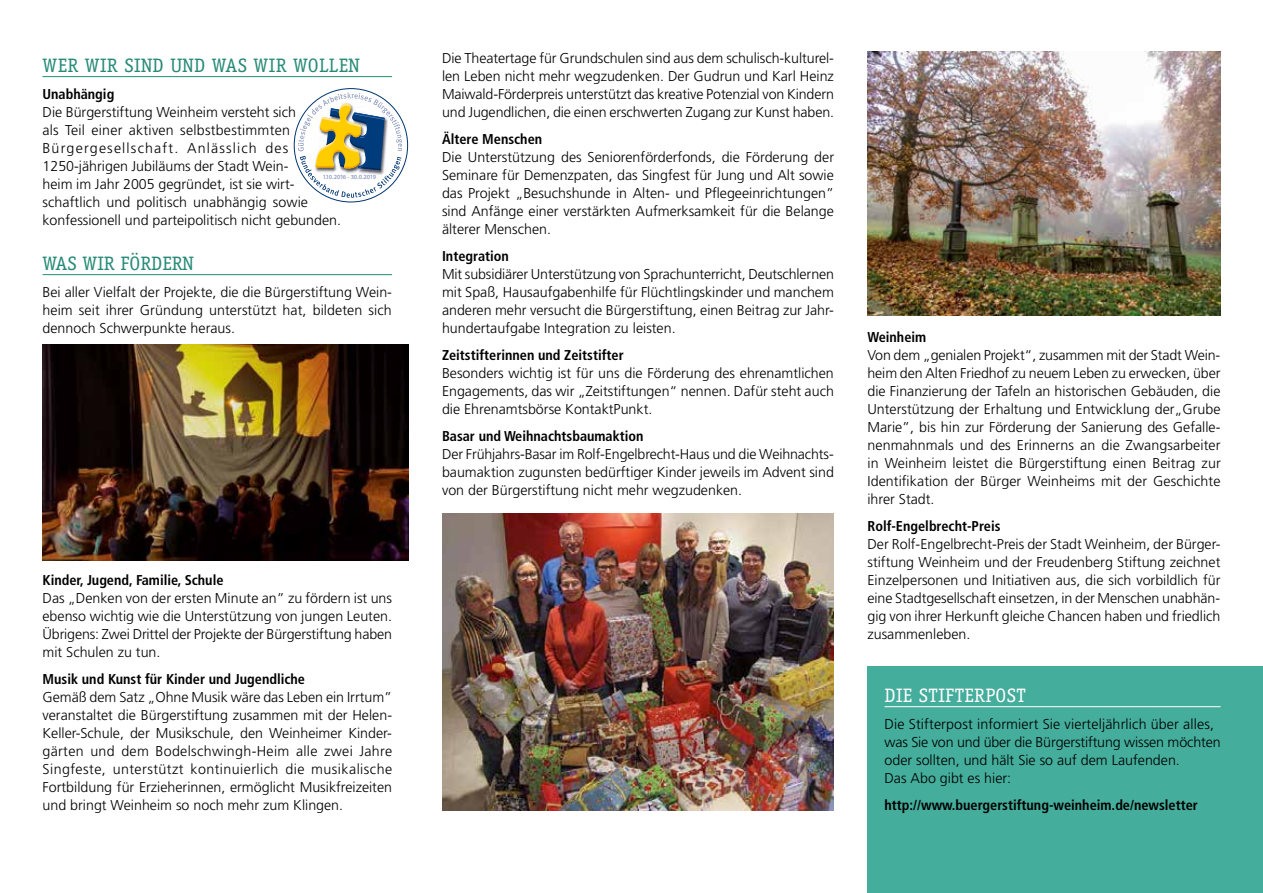
<style>
.page{position:relative;width:1263px;height:893px;background:#fff}
.page>*{position:absolute;margin:0;border:0;box-sizing:border-box;transform-origin:0 0}
.t1{font:19.5px "Officina Serif";letter-spacing:.02em;color:#278a77}
.t2{font:19.5px "Officina Serif";letter-spacing:.02em;color:#fff}
.t3{font:19.5px "Officina Serif";color:#278a77}
.t4{font:300 14.25px/18px "Frutiger";color:#000;text-align:justify}
.t5{font:700 condensed 14.25px "Frutiger";color:#000}
.t6{font:600 6.3px "Myriad Pro";letter-spacing:-.05em;color:#929dc2}
</style>
<div class="page">
<hr style="left:43px;top:76px;width:349px;height:1px;background:#278a77">
<hr style="left:43px;top:274px;width:349px;height:1px;background:#278a77">
<div style="left:867px;top:666px;width:396px;height:227px;background:#44ad9b"></div>
<hr style="left:884px;top:706px;width:336px;height:1px;background:#fff">
<img style="left:867px;top:51px;width:353px;height:265px">
<img style="left:42px;top:344px;width:366px;height:217px">
<img style="left:442px;top:513px;width:391px;height:297px">
<svg style="left:294px;top:89px;width:114px;height:113px"></svg>
<svg style="left:298px;top:92px;width:104px;height:106px"></svg>
<h1 class="t1" style="left:43px;top:54px;width:319px">WER WIR SIND UND WAS WIR WOLLEN</h1>
<p class="t5" style="left:43px;top:86px;width:73px">Unabhängig</p>
<p class="t4" style="left:43px;top:103px;width:300px;text-align:left">Die Bürgerstiftung Weinheim versteht sich<br>als Teil einer aktiven selbstbestimmten Bürgergesellschaft. Anlässlich des 1250-jährigen Jubiläums der Stadt Wein-<br>heim im Jahr 2005 gegründet, ist sie wirt&shy;schaftlich und politisch unabhängig sowie konfessionell und parteipolitisch nicht gebunden.</p>
<h1 class="t3" style="left:43px;top:252px;width:153px">WAS WIR FÖRDERN</h1>
<p class="t4" style="left:43px;top:283px;width:351px">Bei aller Vielfalt der Projekte, die die Bürgerstiftung Wein&shy;heim seit ihrer Gründung unterstützt hat, bildeten sich dennoch Schwerpunkte heraus.</p>
<p class="t6" style="left:323px;top:173px;width:55px">1.10.2016 - 30.0.2019</p>
<p class="t5" style="left:43px;top:572px;width:182px">Kinder, Jugend, Familie, Schule</p>
<p class="t4" style="left:43px;top:589px;width:351px">Das „Denken von der ersten Minute an” zu fördern ist uns ebenso wichtig wie die Unterstützung von jungen Leuten.<br>Übrigens: Zwei Drittel der Projekte der Bürgerstiftung haben mit Schulen zu tun.</p>
<p class="t5" style="left:43px;top:671px;width:264px">Musik und Kunst für Kinder und Jugendliche</p>
<p class="t4" style="left:43px;top:688px;width:351px">Gemäß dem Satz „Ohne Musik wäre das Leben ein Irrtum” veranstaltet die Bürgerstiftung zusammen mit der Helen-Keller-Schule, der Musikschule, den Weinheimer Kinder&shy;gärten und dem Bodelschwingh-Heim alle zwei Jahre Singfeste, unterstützt kontinuierlich die musikalische Fortbildung für Erzieherinnen, ermöglicht Musikfreizeiten und bringt Weinheim so noch mehr zum Klingen.</p>
<p class="t4" style="left:442px;top:49px;width:394px">Die Theatertage für Grundschulen sind aus dem schulisch-kulturel&shy;len Leben nicht mehr wegzudenken. Der Gudrun und Karl Heinz Maiwald-Förderpreis unterstützt das kreative Potenzial von Kindern und Jugendlichen, die einen erschwerten Zugang zur Kunst haben.</p>
<p class="t5" style="left:442px;top:131px;width:102px">Ältere Menschen</p>
<p class="t4" style="left:442px;top:148px;width:394px">Die Unterstützung des Seniorenförderfonds, die Förderung der Seminare für Demenzpaten, das Singfest für Jung und Alt sowie das Projekt „Besuchshunde in Alten- und Pflegeeinrichtungen” sind Anfänge einer verstärkten Aufmerksamkeit für die Belange älterer Menschen.</p>
<p class="t5" style="left:442px;top:248px;width:68px">Integration</p>
<p class="t4" style="left:442px;top:265px;width:394px">Mit subsidiärer Unterstützung von Sprachunterricht, Deutschlernen mit Spaß, Hausaufgabenhilfe für Flüchtlingskinder und manchem anderen mehr versucht die Bürgerstiftung, einen Beitrag zur Jahr&shy;hundertaufgabe Integration zu leisten.</p>
<p class="t5" style="left:442px;top:347px;width:183px">Zeitstifterinnen und Zeitstifter</p>
<p class="t4" style="left:442px;top:364px;width:393px">Besonders wichtig ist für uns die Förderung des ehrenamtlichen Engagements, das wir „Zeitstiftungen“ nennen. Dafür steht auch die Ehrenamtsbörse KontaktPunkt.</p>
<p class="t5" style="left:442px;top:428px;width:203px">Basar und Weihnachtsbaumaktion</p>
<p class="t4" style="left:442px;top:445px;width:393px">Der Frühjahrs-Basar im Rolf-Engelbrecht-Haus und die Weihnachts&shy;baumaktion zugunsten bedürftiger Kinder jeweils im Advent sind von der Bürgerstiftung nicht mehr wegzudenken.</p>
<p class="t5" style="left:867px;top:329px;width:60px">Weinheim</p>
<p class="t4" style="left:867px;top:346px;width:355px">Von dem „genialen Projekt“, zusammen mit der Stadt Wein&shy;heim den Alten Friedhof zu neuem Leben zu erwecken, über die Finanzierung der Tafeln an historischen Gebäuden, die Unterstützung der Erhaltung und Entwicklung der„Grube Marie”, bis hin zur Förderung der Sanierung des Gefalle&shy;nenmahnmals und des Erinnerns an die Zwangsarbeiter in Weinheim leistet die Bürgerstiftung einen Beitrag zur Identifikation der Bürger Weinheims mit der Geschichte ihrer Stadt.</p>
<p class="t5" style="left:867px;top:518px;width:135px">Rolf-Engelbrecht-Preis</p>
<p class="t4" style="left:867px;top:535px;width:354px">Der Rolf-Engelbrecht-Preis der Stadt Weinheim, der Bürger&shy;stiftung Weinheim und der Freudenberg Stiftung zeichnet Einzelpersonen und Initiativen aus, die sich vorbildlich für eine Stadtgesellschaft einsetzen, in der Menschen unabhän&shy;gig von ihrer Herkunft gleiche Chancen haben und friedlich zusammenleben.</p>
<h1 class="t2" style="left:884px;top:684px;width:143px">DIE STIFTERPOST</h1>
<p class="t4" style="left:884px;top:715px;width:338px;text-align:left">Die Stifterpost informiert Sie vierteljährlich über alles, was Sie von und über die Bürgerstiftung wissen möchten oder sollten, und hält Sie so auf dem Laufenden.<br>Das Abo gibt es hier:</p>
<p class="t5" style="left:884px;top:797px;width:315px">http://www.buergerstiftung-weinheim.de/newsletter</p>
</div>
